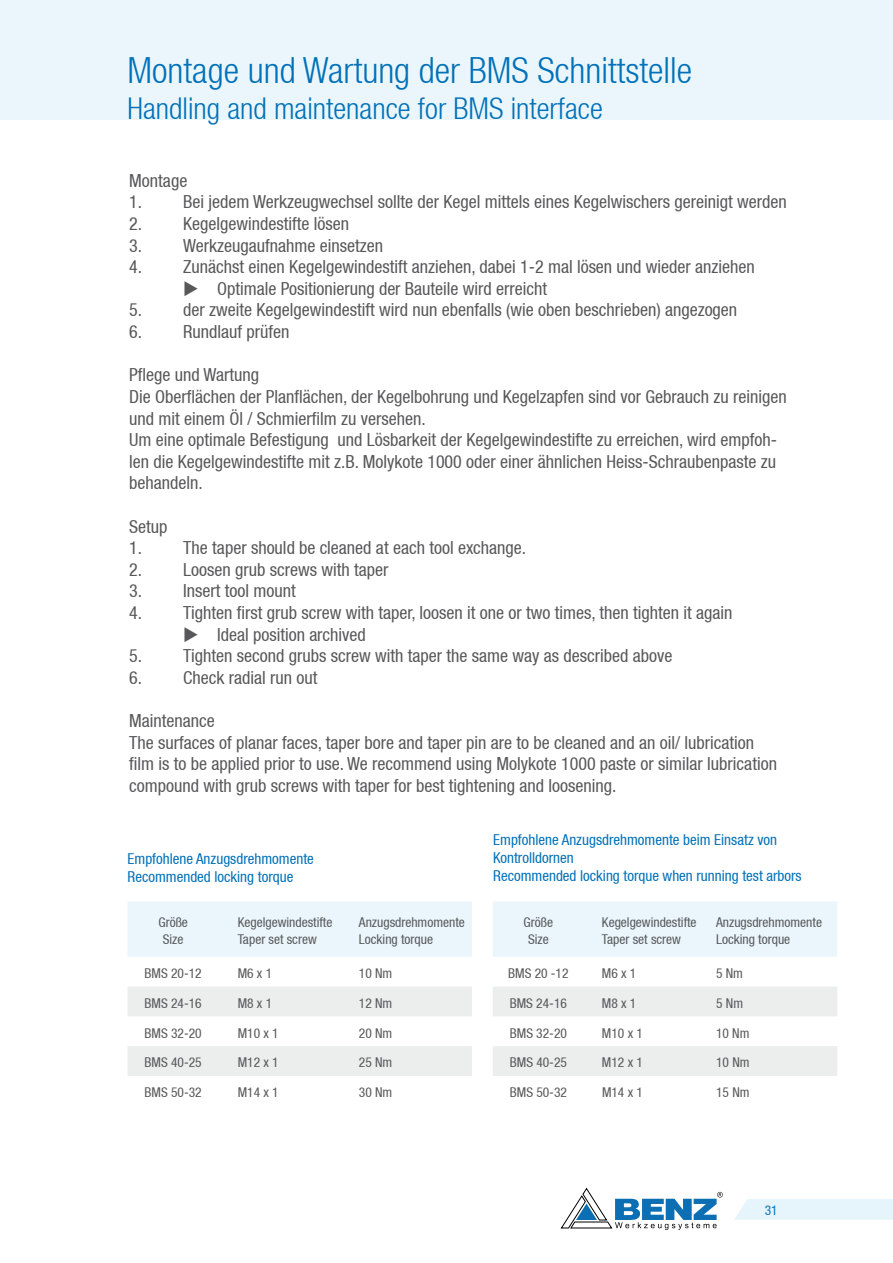
<style>
.page{position:relative;width:893px;height:1263px;background:#fff}
.page>*{position:absolute;margin:0;border:0;box-sizing:border-box;transform-origin:0 0}
.t1{font:300 condensed 36px "Helvetica Neue LT";color:#0070b8}
.t2{font:300 condensed 30px "Helvetica Neue LT";color:#0070b8}
.t3{font:condensed 18px/21.6px "Helvetica Neue LT";color:#58585a}
.t4{font:condensed 15px/18px "Helvetica Neue LT";color:#0070b8}
.t5{font:condensed 13.5px/16.2px "Helvetica Neue LT";color:#58585a}
.t6{font:condensed 13.5px "Helvetica Neue LT";color:#0070b8}
</style>
<div class="page">
<svg style="left:561px;top:1188px;width:162px;height:42px"></svg>
<div style="left:0;top:0;width:893px;height:119px;background:#eaf6fc"></div>
<div style="left:734px;top:1199px;width:159px;height:21px;background:#e6f5fb"></div>
<div style="left:128px;top:902px;width:344px;height:55px;background:#eaf6fc"></div>
<svg style="left:128px;top:987px;width:344px;height:89px"></svg>
<div style="left:493px;top:902px;width:344px;height:55px;background:#eaf6fc"></div>
<svg style="left:493px;top:987px;width:344px;height:89px"></svg>
<h1 class="t1" style="left:128px;top:50px;width:566px">Montage und Wartung der BMS Schnittstelle</h1>
<h2 class="t2" style="left:128px;top:91px;width:477px">Handling and maintenance for BMS interface</h2>
<p class="t3" style="left:129px;top:170px;width:60px">Montage</p>
<p class="t3" style="left:129px;top:191px;width:659px">1. Bei jedem Werkzeugwechsel sollte der Kegel mittels eines Kegelwischers gereinigt werden</p>
<p class="t3" style="left:129px;top:213px;width:221px">2. Kegelgewindestifte lösen</p>
<p class="t3" style="left:129px;top:234px;width:255px">3. Werkzeugaufnahme einsetzen</p>
<p class="t3" style="left:129px;top:256px;width:627px">4. Zunächst einen Kegelgewindestift anziehen, dabei 1-2 mal lösen und wieder anziehen</p>
<p class="t3" style="left:183px;top:278px;width:366px">◆ Optimale Positionierung der Bauteile wird erreicht</p>
<p class="t3" style="left:129px;top:299px;width:610px">5. der zweite Kegelgewindestift wird nun ebenfalls (wie oben beschrieben) angezogen</p>
<p class="t3" style="left:129px;top:321px;width:162px">6. Rundlauf prüfen</p>
<p class="t3" style="left:129px;top:364px;width:659px">Pflege und Wartung<br>Die Oberflächen der Planflächen, der Kegelbohrung und Kegelzapfen sind vor Gebrauch zu reinigen und mit einem Öl / Schmierfilm zu versehen.<br>Um eine optimale Befestigung und Lösbarkeit der Kegelgewindestifte zu erreichen, wird empfoh&shy;len die Kegelgewindestifte mit z.B. Molykote 1000 oder einer ähnlichen Heiss-Schraubenpaste zu behandeln.</p>
<p class="t3" style="left:129px;top:515px;width:40px">Setup</p>
<p class="t3" style="left:129px;top:537px;width:399px">1. The taper should be cleaned at each tool exchange.</p>
<p class="t3" style="left:129px;top:558px;width:261px">2. Loosen grub screws with taper</p>
<p class="t3" style="left:129px;top:580px;width:168px">3. Insert tool mount</p>
<p class="t3" style="left:129px;top:602px;width:605px">4. Tighten first grub screw with taper, loosen it one or two times, then tighten it again</p>
<p class="t3" style="left:183px;top:623px;width:184px">◆ Ideal position archived</p>
<p class="t3" style="left:129px;top:645px;width:545px">5. Tighten second grubs screw with taper the same way as described above</p>
<p class="t3" style="left:129px;top:666px;width:190px">6. Check radial run out</p>
<p class="t3" style="left:129px;top:710px;width:649px">Maintenance<br>The surfaces of planar faces, taper bore and taper pin are to be cleaned and an oil/ lubrication film is to be applied prior to use. We recommend using Molykote 1000 paste or similar lubrication compound with grub screws with taper for best tightening and loosening.</p>
<p class="t4" style="left:128px;top:850px;width:188px">Empfohlene Anzugsdrehmomente<br>Recommended locking torque</p>
<p class="t5" style="left:158px;top:914px;width:31px;text-align:center">Größe<br>Size</p>
<p class="t5" style="left:238px;top:914px;width:96px">Kegelgewindestifte<br>Taper set screw</p>
<p class="t5" style="left:359px;top:914px;width:107px">Anzugsdrehmomente<br>Locking torque</p>
<p class="t5" style="left:145px;top:965px;width:59px">BMS 20-12</p>
<p class="t5" style="left:238px;top:965px;width:36px">M6 x 1</p>
<p class="t5" style="left:359px;top:965px;width:35px">10 Nm</p>
<p class="t5" style="left:145px;top:995px;width:59px">BMS 24-16</p>
<p class="t5" style="left:238px;top:995px;width:36px">M8 x 1</p>
<p class="t5" style="left:359px;top:995px;width:35px">12 Nm</p>
<p class="t5" style="left:145px;top:1024px;width:59px">BMS 32-20</p>
<p class="t5" style="left:238px;top:1024px;width:42px">M10 x 1</p>
<p class="t5" style="left:359px;top:1024px;width:35px">20 Nm</p>
<p class="t5" style="left:145px;top:1054px;width:59px">BMS 40-25</p>
<p class="t5" style="left:238px;top:1054px;width:42px">M12 x 1</p>
<p class="t5" style="left:359px;top:1054px;width:35px">25 Nm</p>
<p class="t5" style="left:145px;top:1084px;width:59px">BMS 50-32</p>
<p class="t5" style="left:238px;top:1084px;width:42px">M14 x 1</p>
<p class="t5" style="left:359px;top:1084px;width:35px">30 Nm</p>
<p class="t4" style="left:493px;top:831px;width:310px">Empfohlene Anzugsdrehmomente beim Einsatz von<br>Kontrolldornen<br>Recommended locking torque when running test arbors</p>
<p class="t5" style="left:524px;top:914px;width:31px;text-align:center">Größe<br>Size</p>
<p class="t5" style="left:602px;top:914px;width:96px">Kegelgewindestifte<br>Taper set screw</p>
<p class="t5" style="left:716px;top:914px;width:107px">Anzugsdrehmomente<br>Locking torque</p>
<p class="t5" style="left:508px;top:965px;width:62px">BMS 20 -12</p>
<p class="t5" style="left:602px;top:965px;width:36px">M6 x 1</p>
<p class="t5" style="left:716px;top:965px;width:28px">5 Nm</p>
<p class="t5" style="left:510px;top:995px;width:59px">BMS 24-16</p>
<p class="t5" style="left:602px;top:995px;width:36px">M8 x 1</p>
<p class="t5" style="left:716px;top:995px;width:28px">5 Nm</p>
<p class="t5" style="left:510px;top:1024px;width:59px">BMS 32-20</p>
<p class="t5" style="left:602px;top:1024px;width:42px">M10 x 1</p>
<p class="t5" style="left:716px;top:1024px;width:35px">10 Nm</p>
<p class="t5" style="left:510px;top:1054px;width:59px">BMS 40-25</p>
<p class="t5" style="left:602px;top:1054px;width:42px">M12 x 1</p>
<p class="t5" style="left:716px;top:1054px;width:35px">10 Nm</p>
<p class="t5" style="left:510px;top:1084px;width:59px">BMS 50-32</p>
<p class="t5" style="left:602px;top:1084px;width:42px">M14 x 1</p>
<p class="t5" style="left:716px;top:1084px;width:35px">15 Nm</p>
<p class="t6" style="left:765px;top:1202px;width:14px">31</p>
</div>
